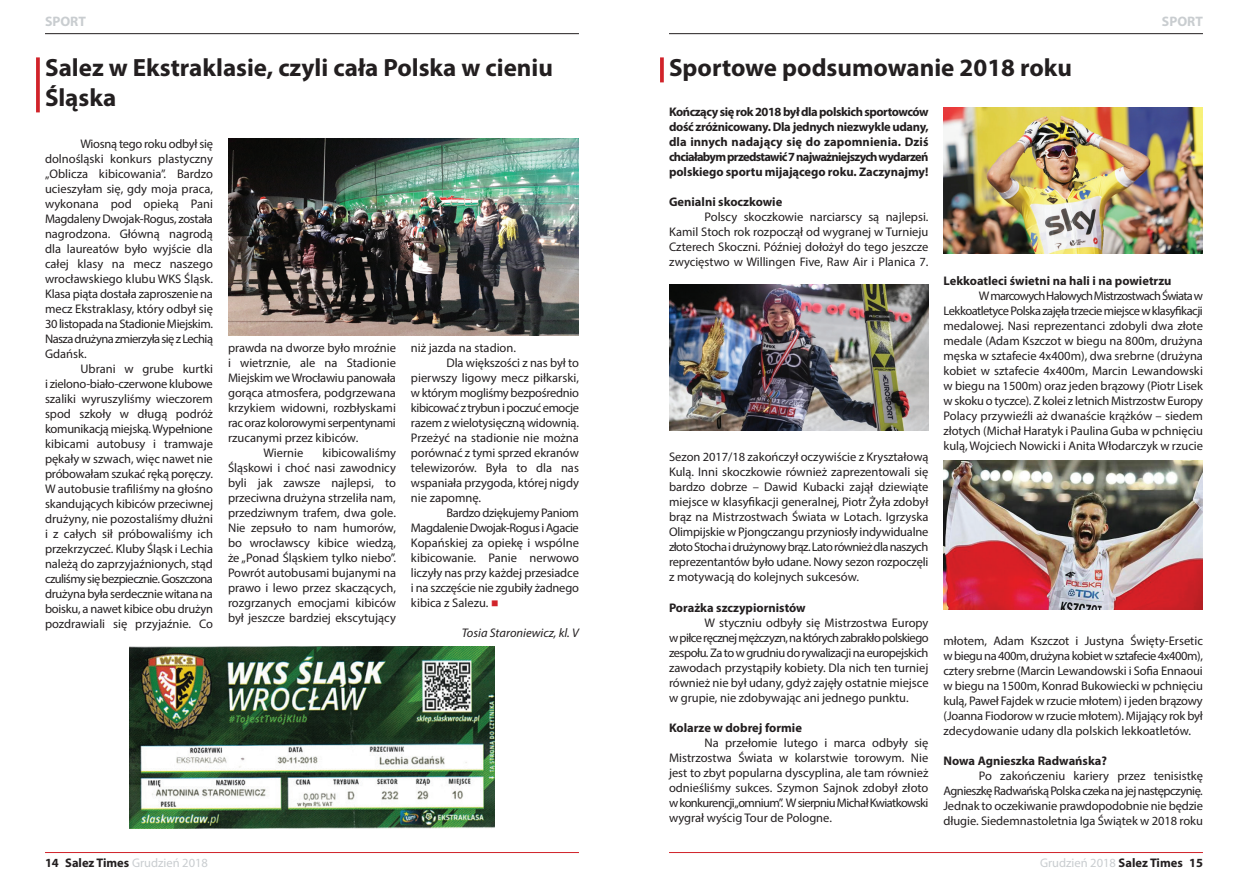
<style>
.page{position:relative;width:1248px;height:886px;background:#fff}
.page>*{position:absolute;margin:0;border:0;box-sizing:border-box;transform-origin:0 0}
.t1{font:700 25px/30px "Myriad Pro";color:#231f20}
.t2{font:700 13.75px "Myriad Pro";color:#c9cdd0}
.t3{font:12.5px/15px "Myriad Pro";letter-spacing:-.005em;color:#231f20;text-align:justify}
.t4{font:700 12.5px/15px "Myriad Pro";color:#231f20;text-align:justify}
.t5{font:12.5px "Myriad Pro";letter-spacing:-.04em;color:#231f20}
.t6{font:12.5px "Myriad Pro";letter-spacing:-.025em;color:#231f20}
.t7{font:12.5px "Myriad Pro";letter-spacing:-.03em;color:#231f20}
.t8{font:12.5px "Myriad Pro";color:#c9cdd0}
.t9{font:italic 12.5px "Myriad Pro";color:#231f20}
.s1{color:#d1232a}
.s2{font-weight:400;color:#c9cdd0}
.s3{font-weight:700;color:#231f20}
</style>
<div class="page">
<hr style="left:45px;top:852px;width:534px;height:1px;background:#d1232a">
<hr style="left:669px;top:852px;width:533px;height:1px;background:#d1232a">
<hr style="left:669px;top:33px;width:533px;height:1px;background:#231f20">
<hr style="left:45px;top:33px;width:534px;height:1px;background:#231f20">
<svg style="left:36px;top:57px;width:4px;height:55px"></svg>
<hr style="left:660px;top:57px;width:3px;height:25px;background:#d1232a">
<img style="left:228px;top:138px;width:351px;height:197px">
<img style="left:129px;top:647px;width:366px;height:181px">
<img style="left:943px;top:107px;width:259px;height:146px">
<img style="left:669px;top:285px;width:259px;height:146px">
<img style="left:943px;top:461px;width:259px;height:149px">
<p class="t2" style="left:45px;top:13px;width:42px">SPORT</p>
<p class="t2" style="left:1161px;top:13px;width:42px">SPORT</p>
<h1 class="t1" style="left:45px;top:52px;width:509px">Salez w Ekstraklasie, czyli cała Polska w cieniu<br>Śląska</h1>
<h1 class="t1" style="left:669px;top:52px;width:404px">Sportowe podsumowanie 2018 roku</h1>
<p class="t3" style="left:45px;top:136px;width:169px;text-indent:35px">Wiosną tego roku odbył się dolnośląski konkurs plastyczny „Oblicza kibicowania”. Bardzo ucieszyłam się, gdy moja praca, wykonana pod opieką Pani Magdaleny Dwojak-Rogus, została nagrodzona. Główną nagrodą dla laureatów było wyjście dla całej klasy na mecz naszego wrocławskiego klubu WKS Śląsk.<br>Klasa piąta dostała zaproszenie na mecz Ekstraklasy, który odbył się 30 listopada na Stadionie Miejskim.<br>Nasza drużyna zmierzyła się z Lechią Gdańsk.</p>
<p class="t3" style="left:45px;top:361px;width:169px;text-indent:35px">Ubrani w grube kurtki i zielono-biało-czerwone klubowe szaliki wyruszyliśmy wieczorem spod szkoły w długą podróż komunikacją miejską. Wypełnione kibicami autobusy i tramwaje pękały w szwach, więc nawet nie próbowałam szukać ręką poręczy.<br>W autobusie trafiliśmy na głośno skandujących kibiców przeciwnej drużyny, nie pozostaliśmy dłużni i z całych sił próbowaliśmy ich przekrzyczeć. Kluby Śląsk i Lechia należą do zaprzyjaźnionych, stąd czuliśmy się bezpiecznie. Goszczona drużyna była serdecznie witana na boisku, a nawet kibice obu drużyn pozdrawiali się przyjaźnie. Co</p>
<p class="t4" style="left:669px;top:104px;width:261px">Kończący się rok 2018 był dla polskich sportowców dość zróżnicowany. Dla jednych niezwykle udany, dla innych nadający się do zapomnienia. Dziś chciałabym przedstawić 7 najważniejszych wydarzeń polskiego sportu mijającego roku. Zaczynajmy!</p>
<p class="t4" style="left:669px;top:194px;width:115px">Genialni skoczkowie</p>
<p class="t3" style="left:669px;top:209px;width:261px;text-indent:35px">Polscy skoczkowie narciarscy są najlepsi.<br>Kamil Stoch rok rozpoczął od wygranej w Turnieju Czterech Skoczni. Później dołożył do tego jeszcze zwycięstwo w Willingen Five, Raw Air i Planica 7.</p>
<p class="t4" style="left:943px;top:272px;width:229px">Lekkoatleci świetni na hali i na powietrzu</p>
<p class="t3" style="left:943px;top:288px;width:261px;text-indent:35px">W marcowych Halowych Mistrzostwach Świata w Lekkoatletyce Polska zajęła trzecie miejsce w klasyfikacji medalowej. Nasi reprezentanci zdobyli dwa złote medale (Adam Kszczot w biegu na 800m, drużyna męska w sztafecie 4x400m), dwa srebrne (drużyna kobiet w sztafecie 4x400m, Marcin Lewandowski w biegu na 1500m) oraz jeden brązowy (Piotr Lisek w skoku o tyczce). Z kolei z letnich Mistrzostw Europy Polacy przywieźli aż dwanaście krążków – siedem złotych (Michał Haratyk i Paulina Guba w pchnięciu kulą, Wojciech Nowicki i Anita Włodarczyk w rzucie</p>
<p class="t3" style="left:228px;top:340px;width:169px">prawda na dworze było mroźnie</p>
<p class="t3" style="left:228px;top:355px;width:169px">i wietrznie, ale na Stadionie</p>
<p class="t3" style="left:228px;top:370px;width:169px">Miejskim we Wrocławiu panowała</p>
<p class="t3" style="left:228px;top:385px;width:169px">gorąca atmosfera, podgrzewana</p>
<p class="t3" style="left:228px;top:400px;width:169px">krzykiem widowni, rozbłyskami</p>
<p class="t7" style="left:228px;top:415px;width:169px">rac oraz kolorowymi serpentynami</p>
<p class="t3" style="left:228px;top:430px;width:132px">rzucanymi przez kibiców.</p>
<p class="t3" style="left:263px;top:445px;width:41px">Wiernie</p>
<p class="t3" style="left:411px;top:340px;width:106px">niż jazda na stadion.</p>
<p class="t3" style="left:446px;top:355px;width:134px">Dla większości z nas był to</p>
<p class="t3" style="left:411px;top:370px;width:169px">pierwszy ligowy mecz piłkarski,</p>
<p class="t6" style="left:411px;top:385px;width:169px">w którym mogliśmy bezpośrednio</p>
<p class="t5" style="left:411px;top:400px;width:169px">kibicować z trybun i poczuć emocje</p>
<p class="t3" style="left:411px;top:415px;width:169px">razem z wielotysięczną widownią.</p>
<p class="t3" style="left:411px;top:430px;width:169px">Przeżyć na stadionie nie można</p>
<p class="t3" style="left:411px;top:445px;width:169px">porównać z tymi sprzed ekranów</p>
<p class="t3" style="left:411px;top:460px;width:169px">telewizorów. Była to dla nas</p>
<p class="t3" style="left:411px;top:475px;width:169px">wspaniała przygoda, której nigdy</p>
<p class="t3" style="left:411px;top:490px;width:72px">nie zapomnę.</p>
<p class="t6" style="left:446px;top:505px;width:134px">Bardzo dziękujemy Paniom</p>
<p class="t5" style="left:411px;top:520px;width:169px">Magdalenie Dwojak-Rogus i Agacie</p>
<p class="t3" style="left:411px;top:535px;width:169px">Kopańskiej za opiekę i wspólne</p>
<p class="t3" style="left:411px;top:550px;width:169px">kibicowanie. Panie nerwowo</p>
<p class="t3" style="left:411px;top:565px;width:169px">liczyły nas przy każdej przesiadce</p>
<p class="t3" style="left:411px;top:580px;width:169px">i na szczęście nie zgubiły żadnego</p>
<p class="t3" style="left:411px;top:595px;width:89px">kibica z Salezu. <span class="s1">■</span></p>
<p class="t9" style="left:462px;top:625px;width:119px">Tosia Staroniewicz, kl. V</p>
<p class="t3" style="left:228px;top:445px;width:169px;text-indent:94px">kibicowaliśmy Śląskowi i choć nasi zawodnicy byli jak zawsze najlepsi, to przeciwna drużyna strzeliła nam, przedziwnym trafem, dwa gole.<br>Nie zepsuło to nam humorów, bo wrocławscy kibice wiedzą, że „Ponad Śląskiem tylko niebo”.<br>Powrót autobusami bujanymi na prawo i lewo przez skaczących, rozgrzanych emocjami kibiców był jeszcze bardziej ekscytujący</p>
<p class="t3" style="left:669px;top:449px;width:261px">Sezon 2017/18 zakończył oczywiście z Kryształową Kulą. Inni skoczkowie również zaprezentowali się bardzo dobrze – Dawid Kubacki zajął dziewiąte miejsce w klasyfikacji generalnej, Piotr Żyła zdobył brąz na Mistrzostwach Świata w Lotach. Igrzyska Olimpijskie w Pjongczangu przyniosły indywidualne złoto Stocha i drużynowy brąz. Lato również dla naszych reprezentantów było udane. Nowy sezon rozpoczęli z motywacją do kolejnych sukcesów.</p>
<p class="t4" style="left:669px;top:599px;width:138px">Porażka szczypiornistów</p>
<p class="t3" style="left:669px;top:614px;width:261px;text-indent:35px">W styczniu odbyły się Mistrzostwa Europy w piłce ręcznej mężczyzn, na których zabrakło polskiego zespołu. Za to w grudniu do rywalizacji na europejskich zawodach przystąpiły kobiety. Dla nich ten turniej również nie był udany, gdyż zajęły ostatnie miejsce w grupie, nie zdobywając ani jednego punktu.</p>
<p class="t4" style="left:669px;top:719px;width:134px">Kolarze w dobrej formie</p>
<p class="t3" style="left:669px;top:734px;width:261px;text-indent:35px">Na przełomie lutego i marca odbyły się Mistrzostwa Świata w kolarstwie torowym. Nie jest to zbyt popularna dyscyplina, ale tam również odnieśliśmy sukces. Szymon Sajnok zdobył złoto w konkurencji „omnium”. W sierpniu Michał Kwiatkowski wygrał wyścig Tour de Pologne.</p>
<p class="t3" style="left:943px;top:633px;width:261px">młotem, Adam Kszczot i Justyna Święty-Ersetic w biegu na 400m, drużyna kobiet w sztafecie 4x400m), cztery srebrne (Marcin Lewandowski i Sofia Ennaoui w biegu na 1500m, Konrad Bukowiecki w pchnięciu kulą, Paweł Fajdek w rzucie młotem) i jeden brązowy (Joanna Fiodorow w rzucie młotem). Mijający rok był zdecydowanie udany dla polskich lekkoatletów.</p>
<p class="t4" style="left:943px;top:752px;width:165px">Nowa Agnieszka Radwańska?</p>
<p class="t3" style="left:943px;top:768px;width:261px;text-indent:35px">Po zakończeniu kariery przez tenisistkę Agnieszkę Radwańską Polska czeka na jej następczynię.<br>Jednak to oczekiwanie prawdopodobnie nie będzie długie. Siedemnastoletnia Iga Świątek w 2018 roku</p>
<p class="t4" style="left:45px;top:855px;width:164px">14 Salez Times <span class="s2">Grudzień 2018</span></p>
<p class="t8" style="left:1039px;top:855px;width:164px">Grudzień 2018 <span class="s3">Salez Times 15</span></p>
</div>
